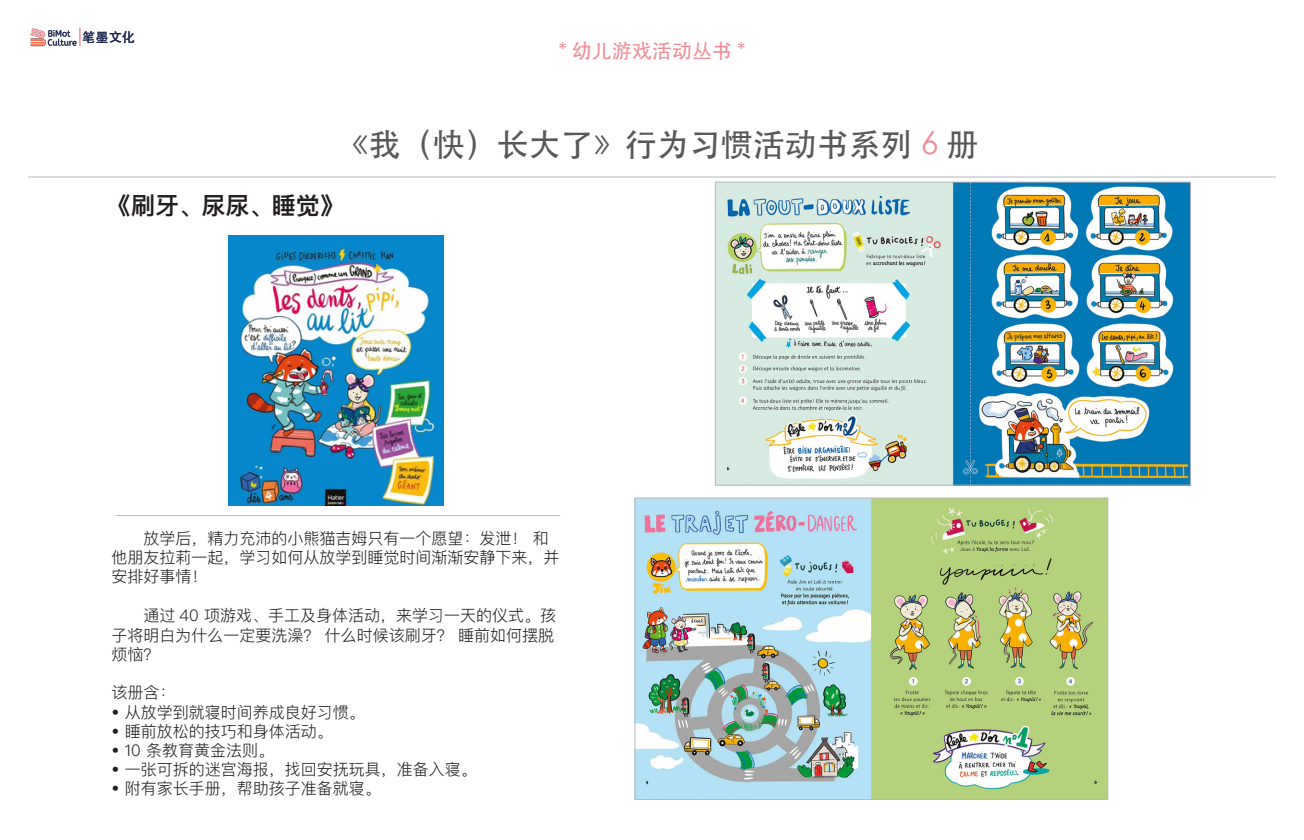
<style>
.page{position:relative;width:1304px;height:840px;background:#fff}
.page>*{position:absolute;margin:0;border:0;box-sizing:border-box;transform-origin:0 0}
.t1{font:32px "ST Heiti";color:#57585a}
.图书简介{font:600 24px "Ping Fang SC";color:#231f20}
.t2{font:20px "ST Heiti";color:#f08d98}
.图书基本信息{font:300 16px/19.2px "Ping Fang SC";color:#231f20}
.t3{font:13.2px "ST Heiti";color:#1c2650}
.s1{color:#f08d98}
</style>
<div class="page">
<img style="left:30px;top:28px;width:47px;height:18px">
<hr style="left:28px;top:176px;width:1248px;height:1px;background:#b6b7bb">
<svg style="left:80px;top:28px;width:1px;height:18px"></svg>
<hr style="left:116px;top:515px;width:444px;height:1px;background:#b6b7bb">
<img style="left:228px;top:235px;width:216px;height:270px">
<img style="left:717px;top:184px;width:472px;height:299px">
<div style="left:715px;top:182px;width:476px;height:303px;border:1px solid #b6b7bb"></div>
<img style="left:637px;top:499px;width:469px;height:298px">
<div style="left:635px;top:497px;width:473px;height:302px;border:1px solid #b6b7bb"></div>
<p class="t3" style="left:82px;top:30px;width:54px">笔墨文化</p>
<p class="t2" style="left:558px;top:41px;width:188px">* 幼儿游戏活动丛书 *</p>
<p class="图书简介" style="left:107px;top:191px;width:238px">《刷牙、尿尿、睡觉》</p>
<p class="t1" style="left:337px;top:128px;width:643px">《我（快）长大了》行为习惯活动书系列 <span class="s1">6</span> 册</p>
<p class="图书基本信息" style="left:112px;top:528px;width:449px;text-indent:32px">放学后，精力充沛的小熊猫吉姆只有一个愿望：发泄！ 和他朋友拉莉一起，学习如何从放学到睡觉时间渐渐安静下来，并安排好事情！</p>
<p class="图书基本信息" style="left:112px;top:604px;width:446px;text-align:justify;text-indent:32px">通过 40 项游戏、手工及身体活动，来学习一天的仪式。孩子将明白为什么一定要洗澡？ 什么时候该刷牙？ 睡前如何摆脱烦恼？</p>
<p class="图书基本信息" style="left:112px;top:682px;width:65px">该册含：</p>
<p class="图书基本信息" style="left:112px;top:701px;width:255px">• 从放学到就寝时间养成良好习惯。</p>
<p class="图书基本信息" style="left:112px;top:720px;width:223px">• 睡前放松的技巧和身体活动。</p>
<p class="图书基本信息" style="left:112px;top:740px;width:164px">• 10 条教育黄金法则。</p>
<p class="图书基本信息" style="left:112px;top:759px;width:367px">• 一张可拆的迷宫海报，找回安抚玩具，准备入寝。</p>
<p class="图书基本信息" style="left:112px;top:778px;width:271px">• 附有家长手册，帮助孩子准备就寝。</p>
</div>
